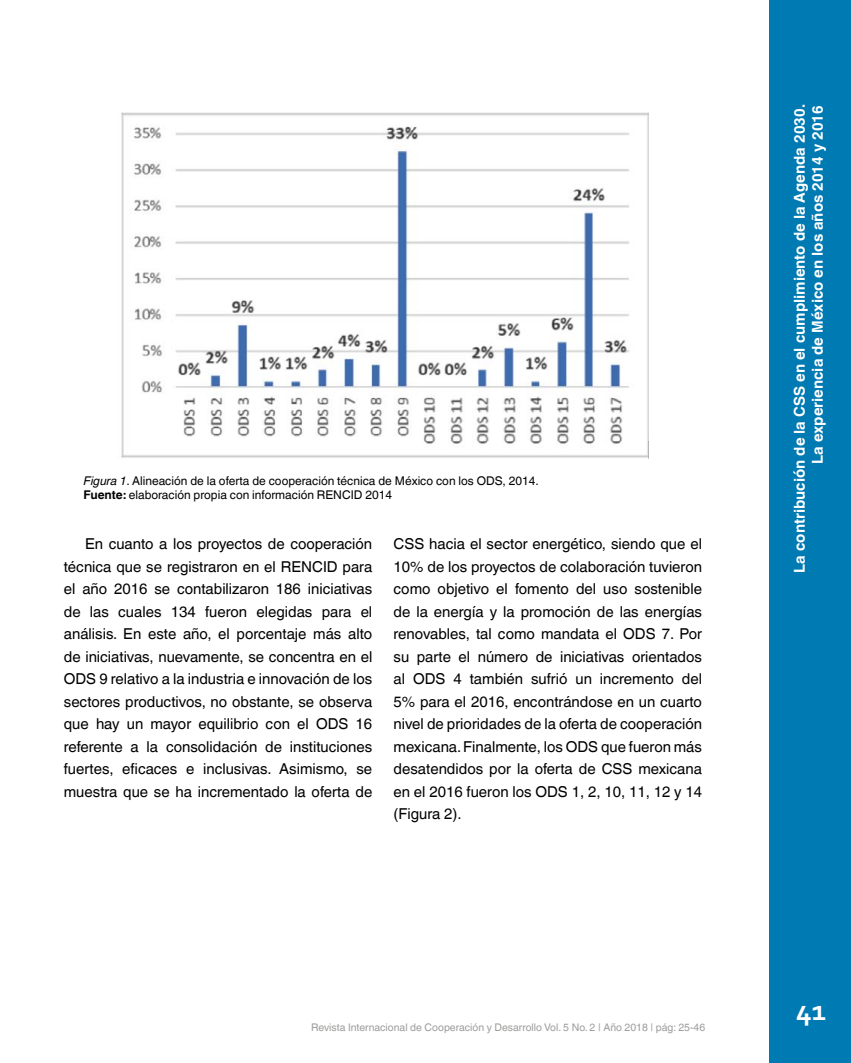
<style>
.page{position:relative;width:851px;height:1063px;background:#fff}
.page>*{position:absolute;margin:0;border:0;box-sizing:border-box;transform-origin:0 0}
.t1{font:700 30px "Corbel";color:#fff}
.t2{font:15px/22.5px "Helvetica World";color:#000;text-align:justify}
.t3{font:700 15px/18px "Helvetica World";color:#fff;text-align:right}
.t4{font:12px/14.4px "Helvetica World";color:#000}
.t5{font:10.5px "Helvetica World";color:#9d9d9c}
.s1{font-style:italic}
.s2{font-weight:700}
</style>
<div class="page">
<div style="left:769px;top:0;width:81px;height:1063px;background:#007ab3"></div>
<img style="left:121px;top:112px;width:527px;height:346px">
<p class="t4" style="left:83px;top:473px;width:457px"><span class="s1">Figura 1</span>. Alineación de la oferta de cooperación técnica de México con los ODS, 2014.<br><span class="s2">Fuente:</span> elaboración propia con información RENCID 2014</p>
<p class="t2" style="left:64px;top:533px;width:310px;text-indent:21px">En cuanto a los proyectos de cooperación técnica que se registraron en el RENCID para el año 2016 se contabilizaron 186 iniciativas de las cuales 134 fueron elegidas para el análisis. En este año, el porcentaje más alto de iniciativas, nuevamente, se concentra en el ODS 9 relativo a la industria e innovación de los sectores productivos, no obstante, se observa que hay un mayor equilibrio con el ODS 16 referente a la consolidación de instituciones fuertes, eficaces e inclusivas. Asimismo, se muestra que se ha incrementado la oferta de</p>
<p class="t2" style="left:393px;top:533px;width:310px">CSS hacia el sector energético, siendo que el 10% de los proyectos de colaboración tuvieron como objetivo el fomento del uso sostenible de la energía y la promoción de las energías renovables, tal como mandata el ODS 7. Por su parte el número de iniciativas orientados al ODS 4 también sufrió un incremento del 5% para el 2016, encontrándose en un cuarto nivel de prioridades de la oferta de cooperación mexicana. Finalmente, los ODS que fueron más desatendidos por la oferta de CSS mexicana en el 2016 fueron los ODS 1, 2, 10, 11, 12 y 14 (Figura 2).</p>
<p class="t5" style="left:311px;top:1021px;width:395px">Revista Internacional de Cooperación y Desarrollo Vol. 5 No. 2 | Año 2018 | pág: 25-46</p>
<p class="t3" style="left:790px;top:573px;width:470px;rotate:-90deg">La contribución de la CSS en el cumplimiento de la Agenda 2030.<br>La experiencia de México en los años 2014 y 2016</p>
<h1 class="t1" style="left:795px;top:992px;width:32px">41</h1>
</div>
